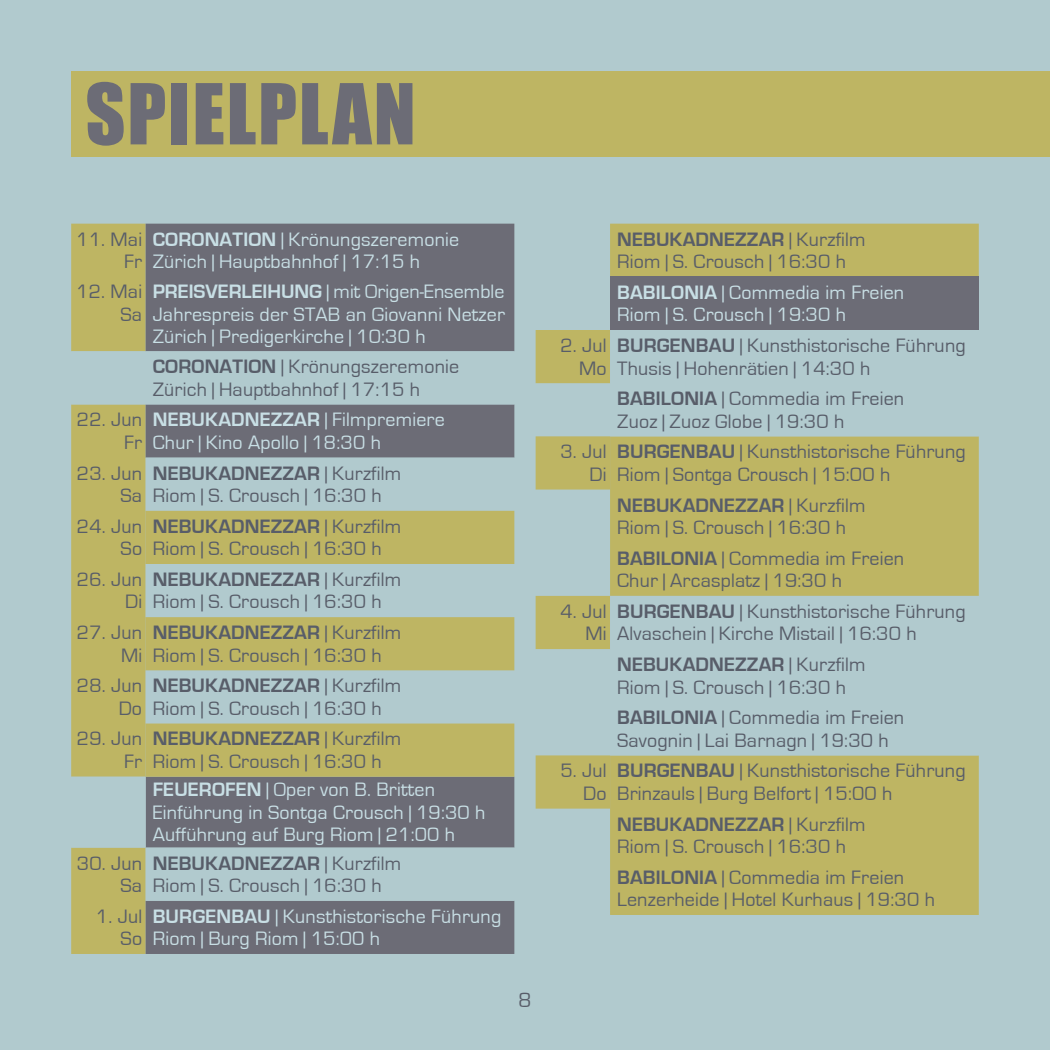
<style>
.page{position:relative;width:1050px;height:1050px;background:#fff}
.page>*{position:absolute;margin:0;border:0;box-sizing:border-box;transform-origin:0 0}
.t1{font:77.5px "Impact";letter-spacing:.025em;color:#6c6c76}
.t2{font:21.25px "Eurostile";color:#585d69}
.t3{font:20px/22.5px "Eurostile";letter-spacing:.01em;color:#585d69}
.t4{font:20px/22.5px "Eurostile";letter-spacing:.01em;color:#c8dfe5}
.s1{font-weight:700}
</style>
<div class="page">
<div style="left:0;top:0;width:1049px;height:1049px;background:#b1cace"></div>
<hr style="left:1049px;top:0;width:1px;height:1049px;background:#b1cace">
<div style="left:71px;top:71px;width:978px;height:85px;background:#beb563"></div>
<div style="left:71px;top:224px;width:75px;height:729px;background:#beb563"></div>
<div style="left:146px;top:224px;width:368px;height:729px;background:#6c6c76"></div>
<svg style="left:71px;top:351px;width:75px;height:496px"></svg>
<svg style="left:146px;top:351px;width:368px;height:549px"></svg>
<svg style="left:146px;top:511px;width:368px;height:265px;fill:#beb563"></svg>
<div style="left:610px;top:224px;width:368px;height:690px;background:#beb563"></div>
<div style="left:610px;top:277px;width:368px;height:53px;background:#6c6c76"></div>
<svg style="left:535px;top:330px;width:75px;height:478px"></svg>
<svg style="left:610px;top:330px;width:368px;height:425px"></svg>
<h1 class="t1" style="left:85px;top:66px;width:332px">SPIELPLAN</h1>
<p class="t3" style="left:76px;top:228px;width:67px;text-align:right">11. Mai<br>Fr</p>
<p class="t4" style="left:153px;top:228px;width:308px"><span class="s1">CORONATION</span> | Krönungszeremonie<br>Zürich | Hauptbahnhof | 17:15 h</p>
<p class="t3" style="left:76px;top:281px;width:67px;text-align:right">12. Mai<br>Sa</p>
<p class="t4" style="left:153px;top:281px;width:354px;text-align:justify"><span class="s1">PREISVERLEIHUNG</span> | mit Origen-Ensemble Jahrespreis der STAB an Giovanni Netzer Zürich | Predigerkirche | 10:30 h</p>
<p class="t3" style="left:153px;top:356px;width:308px"><span class="s1">CORONATION</span> | Krönungszeremonie<br>Zürich | Hauptbahnhof | 17:15 h</p>
<p class="t3" style="left:77px;top:409px;width:67px;text-align:right">22. Jun<br>Fr</p>
<p class="t4" style="left:153px;top:409px;width:293px"><span class="s1">NEBUKADNEZZAR</span> | Filmpremiere<br>Chur | Kino Apollo | 18:30 h</p>
<p class="t3" style="left:77px;top:462px;width:67px;text-align:right">23. Jun<br>Sa</p>
<p class="t3" style="left:153px;top:462px;width:250px"><span class="s1">NEBUKADNEZZAR</span> | Kurzfilm<br>Riom | S. Crousch | 16:30 h</p>
<p class="t3" style="left:77px;top:515px;width:67px;text-align:right">24. Jun<br>So</p>
<p class="t3" style="left:153px;top:515px;width:250px"><span class="s1">NEBUKADNEZZAR</span> | Kurzfilm<br>Riom | S. Crousch | 16:30 h</p>
<p class="t3" style="left:77px;top:568px;width:67px;text-align:right">26. Jun<br>Di</p>
<p class="t3" style="left:153px;top:568px;width:250px"><span class="s1">NEBUKADNEZZAR</span> | Kurzfilm<br>Riom | S. Crousch | 16:30 h</p>
<p class="t3" style="left:77px;top:621px;width:67px;text-align:right">27. Jun<br>Mi</p>
<p class="t3" style="left:153px;top:621px;width:250px"><span class="s1">NEBUKADNEZZAR</span> | Kurzfilm<br>Riom | S. Crousch | 16:30 h</p>
<p class="t3" style="left:77px;top:674px;width:67px;text-align:right">28. Jun<br>Do</p>
<p class="t3" style="left:153px;top:674px;width:250px"><span class="s1">NEBUKADNEZZAR</span> | Kurzfilm<br>Riom | S. Crousch | 16:30 h</p>
<p class="t3" style="left:77px;top:728px;width:67px;text-align:right">29. Jun<br>Fr</p>
<p class="t3" style="left:153px;top:728px;width:250px"><span class="s1">NEBUKADNEZZAR</span> | Kurzfilm<br>Riom | S. Crousch | 16:30 h</p>
<p class="t4" style="left:153px;top:778px;width:334px"><span class="s1">FEUEROFEN</span> | Oper von B. Britten<br>Einführung in Sontga Crousch | 19:30 h<br>Aufführung auf Burg Riom | 21:00 h</p>
<p class="t3" style="left:77px;top:852px;width:67px;text-align:right">30. Jun<br>Sa</p>
<p class="t3" style="left:153px;top:852px;width:250px"><span class="s1">NEBUKADNEZZAR</span> | Kurzfilm<br>Riom | S. Crousch | 16:30 h</p>
<p class="t3" style="left:96px;top:905px;width:48px;text-align:right">1. Jul<br>So</p>
<p class="t4" style="left:153px;top:905px;width:350px"><span class="s1">BURGENBAU</span> | Kunsthistorische Führung<br>Riom | Burg Riom | 15:00 h</p>
<p class="t2" style="left:518px;top:988px;width:15px">8</p>
<p class="t3" style="left:617px;top:228px;width:250px"><span class="s1">NEBUKADNEZZAR</span> | Kurzfilm<br>Riom | S. Crousch | 16:30 h</p>
<p class="t4" style="left:617px;top:281px;width:288px"><span class="s1">BABILONIA</span> | Commedia im Freien<br>Riom | S. Crousch | 19:30 h</p>
<p class="t3" style="left:560px;top:334px;width:48px;text-align:right">2. Jul<br>Mo</p>
<p class="t3" style="left:617px;top:334px;width:350px"><span class="s1">BURGENBAU</span> | Kunsthistorische Führung<br>Thusis | Hohenrätien | 14:30 h</p>
<p class="t3" style="left:617px;top:388px;width:288px"><span class="s1">BABILONIA</span> | Commedia im Freien<br>Zuoz | Zuoz Globe | 19:30 h</p>
<p class="t3" style="left:560px;top:441px;width:48px;text-align:right">3. Jul<br>Di</p>
<p class="t3" style="left:617px;top:441px;width:350px"><span class="s1">BURGENBAU</span> | Kunsthistorische Führung<br>Riom | Sontga Crousch | 15:00 h</p>
<p class="t3" style="left:617px;top:494px;width:250px"><span class="s1">NEBUKADNEZZAR</span> | Kurzfilm<br>Riom | S. Crousch | 16:30 h</p>
<p class="t3" style="left:617px;top:547px;width:288px"><span class="s1">BABILONIA</span> | Commedia im Freien<br>Chur | Arcasplatz | 19:30 h</p>
<p class="t3" style="left:560px;top:600px;width:48px;text-align:right">4. Jul<br>Mi</p>
<p class="t3" style="left:617px;top:600px;width:350px"><span class="s1">BURGENBAU</span> | Kunsthistorische Führung<br>Alvaschein | Kirche Mistail | 16:30 h</p>
<p class="t3" style="left:617px;top:653px;width:250px"><span class="s1">NEBUKADNEZZAR</span> | Kurzfilm<br>Riom | S. Crousch | 16:30 h</p>
<p class="t3" style="left:617px;top:706px;width:288px"><span class="s1">BABILONIA</span> | Commedia im Freien<br>Savognin | Lai Barnagn | 19:30 h</p>
<p class="t3" style="left:560px;top:759px;width:48px;text-align:right">5. Jul<br>Do</p>
<p class="t3" style="left:617px;top:759px;width:350px"><span class="s1">BURGENBAU</span> | Kunsthistorische Führung<br>Brinzauls | Burg Belfort | 15:00 h</p>
<p class="t3" style="left:617px;top:813px;width:250px"><span class="s1">NEBUKADNEZZAR</span> | Kurzfilm<br>Riom | S. Crousch | 16:30 h</p>
<p class="t3" style="left:617px;top:866px;width:319px"><span class="s1">BABILONIA</span> | Commedia im Freien<br>Lenzerheide | Hotel Kurhaus | 19:30 h</p>
</div>
